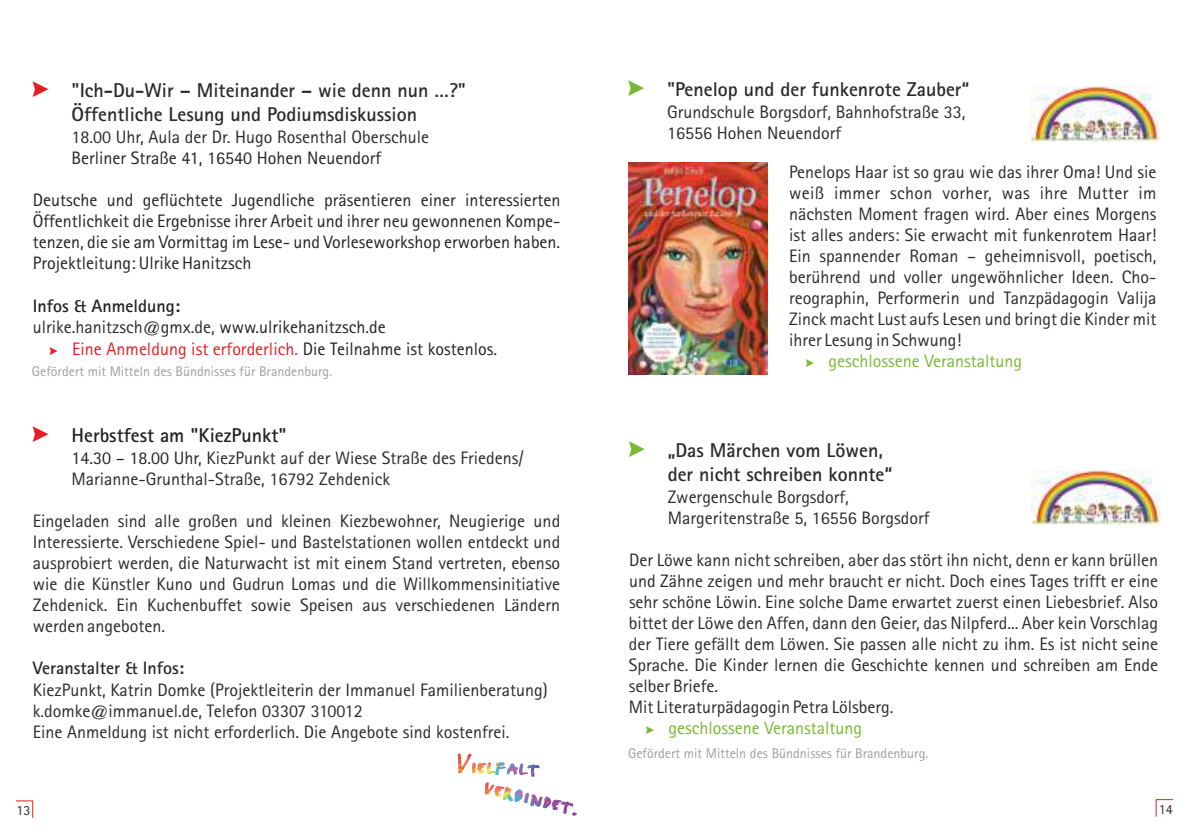
<style>
.page{position:relative;width:1191px;height:840px;background:#fff}
.page>*{position:absolute;margin:0;border:0;box-sizing:border-box;transform-origin:0 0}
.t1{font:700 20px/24.6px "Rotis Sans Serif";color:#2b2a29}
.t2{font:700 20px "Rotis Sans Serif";color:#222}
.t3{font:18px/21px "Rotis Sans Serif";color:#2b2a29}
.t4{font:18px/21px "Rotis Sans Serif";color:#222;text-align:justify}
.t5{font:18px "Rotis Sans Serif";color:#e31e24}
.t6{font:18px "Rotis Sans Serif";color:#78b833}
.t7{font:700 18px "Rotis Sans Serif";color:#2b2a29}
.t8{font:700 18px "Rotis Sans Serif";color:#222}
.t9{font:14px "Rotis Sans Serif";color:#9d9e9e}
.t10{font:14px "Rotis Sans Serif";color:#2b2a29}
.s1{color:#222}
</style>
<div class="page">
<svg style="left:16px;top:800px;width:17px;height:17px"></svg>
<img style="left:457px;top:753px;width:120px;height:62px">
<svg style="left:1155px;top:799px;width:18px;height:17px"></svg>
<img style="left:1030px;top:86px;width:129px;height:55px">
<img style="left:628px;top:162px;width:139px;height:212px">
<img style="left:1031px;top:470px;width:129px;height:54px">
<p class="t1" style="left:72px;top:80px;width:396px">"Ich-Du-Wir – Miteinander – wie denn nun …?"<br>Öffentliche Lesung und Podiumsdiskussion</p>
<p class="t3" style="left:72px;top:128px;width:359px">18.00 Uhr, Aula der Dr. Hugo Rosenthal Oberschule</p>
<p class="t4" style="left:72px;top:149px;width:311px">Berliner Straße 41, 16540 Hohen Neuendorf</p>
<p class="t4" style="left:33px;top:191px;width:529px">Deutsche und geflüchtete Jugendliche präsentieren einer interessierten Öffentlichkeit die Ergebnisse ihrer Arbeit und ihrer neu gewonnenen Kompe&shy;tenzen, die sie am Vormittag im Lese- und Vorleseworkshop erworben haben.<br>Projektleitung: Ulrike Hanitzsch</p>
<p class="t8" style="left:33px;top:298px;width:149px">Infos &amp; Anmeldung:</p>
<p class="t3" style="left:33px;top:318px;width:354px">ulrike.hanitzsch@gmx.de, <span class="s1">www.ulrikehanitzsch.de</span></p>
<p class="t5" style="left:72px;top:340px;width:426px">Eine Anmeldung ist erforderlich. <span class="s1">Die Teilnahme ist kostenlos.</span></p>
<p class="t9" style="left:32px;top:365px;width:302px">Gefördert mit Mitteln des Bündnisses für Brandenburg.</p>
<p class="t2" style="left:72px;top:426px;width:217px">Herbstfest am "KiezPunkt"</p>
<p class="t3" style="left:72px;top:448px;width:454px"><span class="s1">14.30 – 18.00 Uhr,</span> KiezPunkt auf der Wiese Straße des Friedens/<br>Marianne-Grunthal-Straße, 16792 Zehdenick</p>
<p class="t3" style="left:33px;top:511px;width:529px;text-align:justify">Eingeladen sind alle großen und kleinen Kiezbewohner, Neugierige und Interessierte. Verschiedene Spiel- und Bastelstationen wollen entdeckt und ausprobiert werden, die Naturwacht ist mit einem Stand vertreten, ebenso wie die Künstler Kuno und Gudrun Lomas und die Willkommensinitiative Zehdenick. Ein Kuchenbuffet sowie Speisen aus verschiedenen Ländern werden angeboten.</p>
<p class="t7" style="left:33px;top:660px;width:153px">Veranstalter &amp; Infos:</p>
<p class="t3" style="left:33px;top:680px;width:516px">KiezPunkt, Katrin Domke (Projektleiterin der Immanuel Familienberatung) k.domke@immanuel.de, Telefon 03307 310012<br>Eine Anmeldung ist nicht erforderlich. Die Angebote sind kostenfrei.</p>
<p class="t10" style="left:16px;top:803px;width:15px">13</p>
<p class="t1" style="left:667px;top:79px;width:304px">"Penelop und der funkenrote Zauber“</p>
<p class="t3" style="left:667px;top:103px;width:300px">Grundschule Borgsdorf, Bahnhofstraße 33,<br>16556 Hohen Neuendorf</p>
<p class="t3" style="left:789px;top:163px;width:369px;text-align:justify">Penelops Haar ist so grau wie das ihrer Oma! Und sie weiß immer schon vorher, was ihre Mutter im nächsten Moment fragen wird. Aber eines Morgens ist alles anders: Sie erwacht mit funkenrotem Haar!<br>Ein spannender Roman – geheimnisvoll, poetisch, berührend und voller ungewöhnlicher Ideen. Cho&shy;reographin, Performerin und Tanzpädagogin Valija Zinck macht Lust aufs Lesen und bringt die Kinder mit ihrer Lesung in Schwung!</p>
<p class="t6" style="left:828px;top:353px;width:195px">geschlossene Veranstaltung</p>
<p class="t1" style="left:667px;top:439px;width:226px">„Das Märchen vom Löwen, der nicht schreiben konnte“</p>
<p class="t3" style="left:667px;top:487px;width:263px">Zwergenschule Borgsdorf,<br>Margeritenstraße 5, 16556 Borgsdorf</p>
<p class="t3" style="left:629px;top:550px;width:531px">Der Löwe kann nicht schreiben, aber das stört ihn nicht, denn er kann brüllen und Zähne zeigen und mehr braucht er nicht. Doch eines Tages trifft er eine sehr schöne Löwin. Eine solche Dame erwartet zuerst einen Liebesbrief. Also bittet der Löwe den Affen, dann den Geier, das Nilpferd... Aber kein Vorschlag der Tiere gefällt dem Löwen. Sie passen alle nicht zu ihm. Es ist nicht seine Sprache. Die Kinder lernen die Geschichte kennen und schreiben am Ende selber Briefe.<br>Mit Literaturpädagogin Petra Lölsberg.</p>
<p class="t6" style="left:668px;top:720px;width:195px">geschlossene Veranstaltung</p>
<p class="t9" style="left:628px;top:746px;width:302px">Gefördert mit Mitteln des Bündnisses für Brandenburg.</p>
<p class="t10" style="left:1158px;top:802px;width:15px">14</p>
</div>
